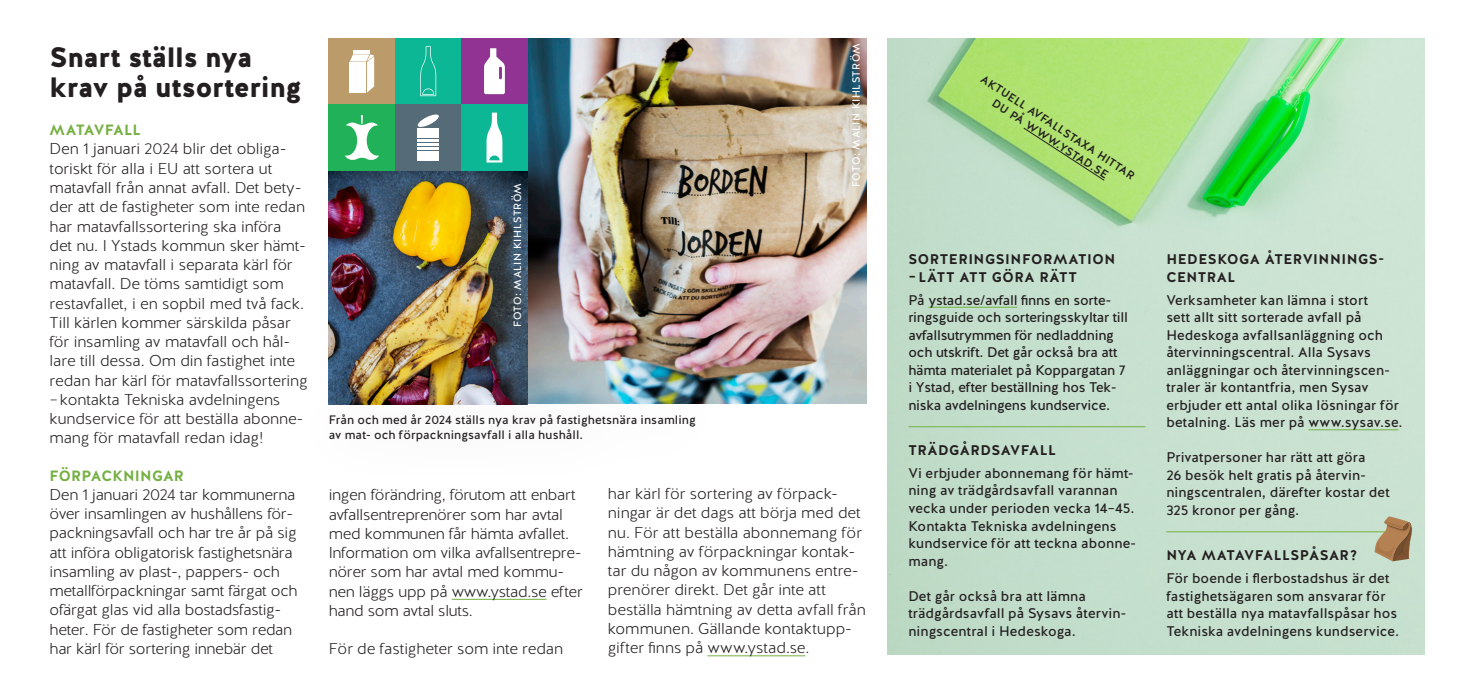
<style>
.page{position:relative;width:1474px;height:695px;background:#fff}
.page>*{position:absolute;margin:0;border:0;box-sizing:border-box;transform-origin:0 0}
.Rubrik_Mindre_16_17{font:900 28px/29.8px "Halis R";letter-spacing:-.015em;color:#231f20}
.Brödtext_Light_Halis_9_11{font:300 15.75px/19.2px "Halis R";letter-spacing:-.01em;color:#231f20}
.mellanrubrik{font:700 14.88px "Halis R";letter-spacing:.01em;color:#75b042}
.mellanrubrik-2{font:700 14.88px "Halis R";letter-spacing:-.03em;color:#75b042}
.Brödtext_8_10{font:14px/17.5px "Halis R";color:#231f20}
.Brödtext_8_10-2{font:14px/17.5px "Halis R";letter-spacing:-.02em;color:#231f20}
.Rubrik_Versal_Liten{font:700 14px/17.5px "Halis R";letter-spacing:.035em;color:#231f20}
.Bildtext{font:12.25px/14.7px "Halis R";letter-spacing:.005em;color:#231f20}
.Brödtext_8_10-3{font:500 11.38px/14px "Halis R";color:#231f20;text-align:center}
.BILD_BYLINE{font:10.5px "Halis R";letter-spacing:.04em;color:#fff}
</style>
<div class="page">
<img style="left:887px;top:38px;width:537px;height:616px">
<hr style="left:928px;top:307px;width:89px;height:1px;background:#75b042">
<hr style="left:908px;top:426px;width:237px;height:1px;background:#75b042">
<hr style="left:1308px;top:429px;width:90px;height:1px;background:#75b042">
<hr style="left:1166px;top:531px;width:237px;height:1px;background:#75b042">
<hr style="left:707px;top:655px;width:98px;height:1px;background:#75b042">
<hr style="left:452px;top:598px;width:94px;height:1px;background:#75b042">
<img style="left:527px;top:38px;width:339px;height:365px">
<div style="left:835px;top:28px;width:40px;height:174px;background:#231f20;opacity:.5"></div>
<img style="left:329px;top:171px;width:198px;height:233px">
<div style="left:329px;top:38px;width:66px;height:66px;background:#bb9b69"></div>
<hr style="left:353px;top:50px;width:16px;height:4px;background:#fff">
<svg style="left:350px;top:54px;width:24px;height:39px"></svg>
<div style="left:329px;top:104px;width:66px;height:67px;background:#21b259"></div>
<svg style="left:345px;top:115px;width:34px;height:45px"></svg>
<div style="left:395px;top:38px;width:66px;height:66px;background:#0cb795"></div>
<svg style="left:420px;top:46px;width:16px;height:50px"></svg>
<div style="left:395px;top:104px;width:66px;height:67px;background:#556c78"></div>
<svg style="left:417px;top:114px;width:22px;height:13px"></svg>
<hr style="left:418px;top:147px;width:21px;height:3px;background:#fff">
<div style="left:418px;top:151px;width:21px;height:9px;background:#fff"></div>
<hr style="left:418px;top:143px;width:21px;height:3px;background:#fff">
<div style="left:418px;top:128px;width:21px;height:10px;background:#fff"></div>
<hr style="left:418px;top:139px;width:21px;height:3px;background:#fff">
<div style="left:461px;top:38px;width:66px;height:66px;background:#903393"></div>
<svg style="left:484px;top:48px;width:21px;height:46px"></svg>
<div style="left:461px;top:104px;width:66px;height:67px;background:#0cb795"></div>
<svg style="left:486px;top:113px;width:16px;height:49px"></svg>
<svg style="left:1374px;top:516px;width:38px;height:45px;background:#ac926f"></svg>
<svg style="left:1023px;top:127px;width:82px;height:54px;background:#a8d876"></svg>
<p class="BILD_BYLINE" style="left:849px;top:187px;width:146px;rotate:-90deg">FOTO: MALIN KIHLSTRÖM</p>
<p class="Rubrik_Mindre_16_17" style="left:50px;top:43px;width:254px">Snart ställs nya krav på utsortering</p>
<p class="mellanrubrik-2" style="left:50px;top:120px;width:93px">MATAVFALL</p>
<p class="Brödtext_Light_Halis_9_11" style="left:50px;top:140px;width:260px">Den 1 januari 2024 blir det obliga&shy;toriskt för alla i EU att sortera ut matavfall från annat avfall. Det bety&shy;der att de fastigheter som inte redan har matavfallssortering ska införa det nu. I Ystads kommun sker hämt&shy;ning av matavfall i separata kärl för matavfall. De töms samtidigt som restavfallet, i en sopbil med två fack.<br>Till kärlen kommer särskilda påsar för insamling av matavfall och hål&shy;lare till dessa. Om din fastighet inte redan har kärl för matavfallssortering –kontakta Tekniska avdelningens kundservice för att beställa abonne&shy;mang för matavfall redan idag!</p>
<p class="mellanrubrik" style="left:50px;top:465px;width:136px">FÖRPACKNINGAR</p>
<p class="Brödtext_Light_Halis_9_11" style="left:50px;top:485px;width:249px">Den 1 januari 2024 tar kommunerna över insamlingen av hushållens för&shy;packningsavfall och har tre år på sig att införa obligatorisk fastighetsnära insamling av plast-, pappers- och metallförpackningar samt färgat och ofärgat glas vid alla bostadsfastig&shy;heter. För de fastigheter som redan har kärl för sortering innebär det</p>
<p class="Brödtext_Light_Halis_9_11" style="left:608px;top:484px;width:259px">har kärl för sortering av förpack&shy;ningar är det dags att börja med det nu. För att beställa abonnemang för hämtning av förpackningar kontak&shy;tar du någon av kommunens entre&shy;prenörer direkt. Det går inte att beställa hämtning av detta avfall från kommunen. Gällande kontaktupp&shy;gifter finns på www.ystad.se.</p>
<p class="BILD_BYLINE" style="left:510px;top:327px;width:146px;rotate:-90deg">FOTO: MALIN KIHLSTRÖM</p>
<p class="Bildtext" style="left:329px;top:412px;width:369px">Från och med år 2024 ställs nya krav på fastighetsnära insamling av mat- och förpackningsavfall i alla hushåll.</p>
<p class="Brödtext_Light_Halis_9_11" style="left:329px;top:485px;width:255px">ingen förändring, förutom att enbart avfallsentreprenörer som har avtal med kommunen får hämta avfallet.<br>Information om vilka avfallsentrepre&shy;nörer som har avtal med kommu&shy;nen läggs upp på www.ystad.se efter hand som avtal sluts.</p>
<p class="Brödtext_Light_Halis_9_11" style="left:329px;top:639px;width:236px">För de fastigheter som inte redan</p>
<p class="Brödtext_8_10-3" style="left:985px;top:72px;width:182px;rotate:33deg">AKTUELL AVFALLSTAXA HITTAR<br>DU PÅ WWW.YSTAD.SE</p>
<p class="Rubrik_Versal_Liten" style="left:908px;top:251px;width:208px">SORTERINGSINFORMATION</p>
<p class="Rubrik_Versal_Liten" style="left:908px;top:268px;width:170px">– LÄTT ATT GÖRA RÄTT</p>
<p class="Brödtext_8_10-2" style="left:908px;top:291px;width:221px">På ystad.se/avfall finns en sorte&shy;ringsguide och sorteringsskyltar till avfallsutrymmen för nedladdning och utskrift. Det går också bra att hämta materialet på Koppargatan 7 i Ystad, efter beställning hos Tek&shy;niska avdelningens kundservice.</p>
<p class="Rubrik_Versal_Liten" style="left:908px;top:442px;width:149px">TRÄDGÅRDSAVFALL</p>
<p class="Brödtext_8_10" style="left:908px;top:464px;width:228px">Vi erbjuder abonnemang för hämt&shy;ning av trädgårdsavfall varannan vecka under perioden vecka 14–45.</p>
<p class="Brödtext_8_10" style="left:908px;top:517px;width:229px">Kontakta Tekniska avdelningens kundservice för att teckna abonne&shy;mang.</p>
<p class="Brödtext_8_10" style="left:908px;top:587px;width:220px">Det går också bra att lämna trädgårdsavfall på Sysavs återvin&shy;ningscentral i Hedeskoga.</p>
<p class="Rubrik_Versal_Liten" style="left:1166px;top:251px;width:219px">HEDESKOGA ÅTERVINNINGS-<br>CENTRAL</p>
<p class="Brödtext_8_10" style="left:1166px;top:291px;width:238px">Verksamheter kan lämna i stort<br>sett allt sitt sorterade avfall på Hedeskoga avfallsanläggning och återvinningscentral. Alla Sysavs anläggningar och återvinningscen&shy;traler är kontantfria, men Sysav erbjuder ett antal olika lösningar för betalning. Läs mer på www.sysav.se.</p>
<p class="Brödtext_8_10" style="left:1166px;top:449px;width:225px">Privatpersoner har rätt att göra<br>26 besök helt gratis på återvin&shy;ningscentralen, därefter kostar det<br>325 kronor per gång.</p>
<p class="Rubrik_Versal_Liten" style="left:1166px;top:547px;width:192px">NYA MATAVFALLSPÅSAR?</p>
<p class="Brödtext_8_10" style="left:1166px;top:569px;width:234px">För boende i flerbostadshus är det fastighetsägaren som ansvarar för att beställa nya matavfallspåsar hos Tekniska avdelningens kundservice.</p>
</div>
